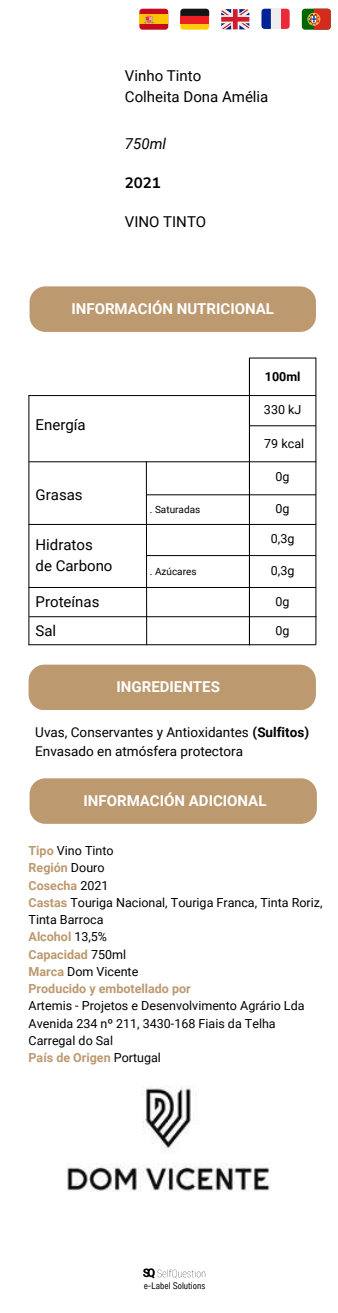
<style>
.page{position:relative;width:338px;height:1313px;background:#fff}
.page>*{position:absolute;margin:0;border:0;box-sizing:border-box;transform-origin:0 0}
.t1{font:15px/21px "Roboto";color:#000}
.t2{font:700 15px "Roboto";color:#fff}
.t3{font:italic 15px "Roboto";color:#000}
.t4{font:700 15px "Nunito Sans 10 pt";color:#000}
.t5{font:13.5px/18.8px "Roboto";color:#000}
.t6{font:12.5px/17.2px "Roboto";color:#000}
.t7{font:700 12.5px "Roboto";color:#000}
.t8{font:10px "Roboto";color:#000}
.t9{font:9.5px "Anantason Wd 62";color:#000}
.s1{font-weight:700}
.s2{font-weight:700;color:#bc996f}
</style>
<div class="page">
<div style="left:139px;top:9px;width:29px;height:21px;background:#c60a1d;border-radius:3px"></div>
<div style="left:139px;top:14px;width:29px;height:10px;background:#ffc400"></div>
<svg style="left:144px;top:15px;width:10px;height:8px"></svg>
<svg style="left:180px;top:23px;width:29px;height:7px"></svg>
<div style="left:180px;top:16px;width:29px;height:7px;background:#ed1f24"></div>
<svg style="left:180px;top:9px;width:29px;height:7px"></svg>
<svg style="left:221px;top:9px;width:28px;height:20px"></svg>
<svg style="left:280px;top:9px;width:9px;height:20px"></svg>
<svg style="left:261px;top:9px;width:9px;height:20px"></svg>
<div style="left:270px;top:9px;width:10px;height:20px;background:#eee"></div>
<div style="left:301px;top:9px;width:29px;height:21px;background:#060;border-radius:3px"></div>
<svg style="left:307px;top:9px;width:23px;height:21px"></svg>
<div style="left:30px;top:286px;width:285px;height:46px;background:#bc996f;border-radius:16px"></div>
<hr style="left:29px;top:395px;width:287px;height:1px;background:#000">
<hr style="left:249px;top:358px;width:67px;height:1px;background:#000">
<hr style="left:249px;top:425px;width:67px;height:1px;background:#000">
<hr style="left:29px;top:461px;width:287px;height:1px;background:#000">
<hr style="left:29px;top:524px;width:287px;height:1px;background:#000">
<hr style="left:147px;top:494px;width:169px;height:1px;background:#000">
<hr style="left:249px;top:358px;width:1px;height:287px;background:#000">
<svg style="left:145px;top:461px;width:2px;height:185px"></svg>
<hr style="left:315px;top:358px;width:1px;height:287px;background:#000">
<hr style="left:28px;top:395px;width:1px;height:250px;background:#000">
<hr style="left:146px;top:555px;width:169px;height:1px;background:#000">
<hr style="left:29px;top:587px;width:287px;height:1px;background:#000">
<hr style="left:29px;top:616px;width:287px;height:1px;background:#000">
<hr style="left:29px;top:644px;width:287px;height:1px;background:#000">
<div style="left:29px;top:664px;width:286px;height:46px;background:#bc996f;border-radius:16px"></div>
<div style="left:30px;top:778px;width:286px;height:46px;background:#bc996f;border-radius:16px"></div>
<img style="left:144px;top:1268px;width:61px;height:11px">
<img style="left:67px;top:1086px;width:203px;height:105px">
<p class="t1" style="left:125px;top:66px;width:145px">Vinho Tinto<br>Colheita Dona Amélia</p>
<p class="t3" style="left:125px;top:135px;width:43px">750ml</p>
<p class="t4" style="left:125px;top:173px;width:37px">2021</p>
<p class="t1" style="left:125px;top:211px;width:83px">VINO TINTO</p>
<p class="t2" style="left:71px;top:300px;width:204px">INFORMACIÓN NUTRICIONAL</p>
<p class="t1" style="left:36px;top:415px;width:52px">Energía</p>
<p class="t1" style="left:36px;top:484px;width:49px">Grasas</p>
<p class="t1" style="left:36px;top:534px;width:78px">Hidratos de Carbono</p>
<p class="t8" style="left:150px;top:503px;width:52px">. Saturadas</p>
<p class="t8" style="left:150px;top:565px;width:48px">. Azúcares</p>
<p class="t7" style="left:264px;top:369px;width:37px">100ml</p>
<p class="t6" style="left:264px;top:401px;width:39px">330 kJ</p>
<p class="t6" style="left:264px;top:435px;width:41px">79 kcal</p>
<p class="t6" style="left:275px;top:468px;width:16px">0g</p>
<p class="t6" style="left:275px;top:500px;width:16px">0g</p>
<p class="t6" style="left:271px;top:530px;width:25px">0,3g</p>
<p class="t6" style="left:271px;top:562px;width:25px">0,3g</p>
<p class="t1" style="left:36px;top:591px;width:65px">Proteínas</p>
<p class="t6" style="left:275px;top:593px;width:16px">0g</p>
<p class="t1" style="left:36px;top:620px;width:22px">Sal</p>
<p class="t6" style="left:275px;top:622px;width:16px">0g</p>
<p class="t2" style="left:116px;top:678px;width:105px">INGREDIENTES</p>
<p class="t5" style="left:35px;top:723px;width:275px">Uvas, Conservantes y Antioxidantes <span class="s1">(Sulfitos)<br></span>Envasado en atmósfera protectora</p>
<p class="t2" style="left:83px;top:792px;width:184px">INFORMACIÓN ADICIONAL</p>
<p class="t6" style="left:29px;top:842px;width:295px"><span class="s2">Tipo</span> Vino Tinto<br><span class="s2">Región</span> Douro<br><span class="s2">Cosecha</span> 2021<br><span class="s2">Castas</span> Touriga Nacional, Touriga Franca, Tinta Roriz,<br>Tinta Barroca<br><span class="s2">Alcohol</span> 13,5%<br><span class="s2">Capacidad</span> 750ml<br><span class="s2">Marca</span> Dom Vicente<br><span class="s2">Producido y embotellado por</span></p>
<p class="t6" style="left:29px;top:997px;width:277px">Artemis - Projetos e Desenvolvimento Agrário Lda<br>Avenida 234 nº 211, 3430-168 Fiais da Telha<br>Carregal do Sal<br><span class="s2">País de Origen</span> Portugal</p>
<p class="t9" style="left:143px;top:1280px;width:63px">e-Label Solutions</p>
</div>
